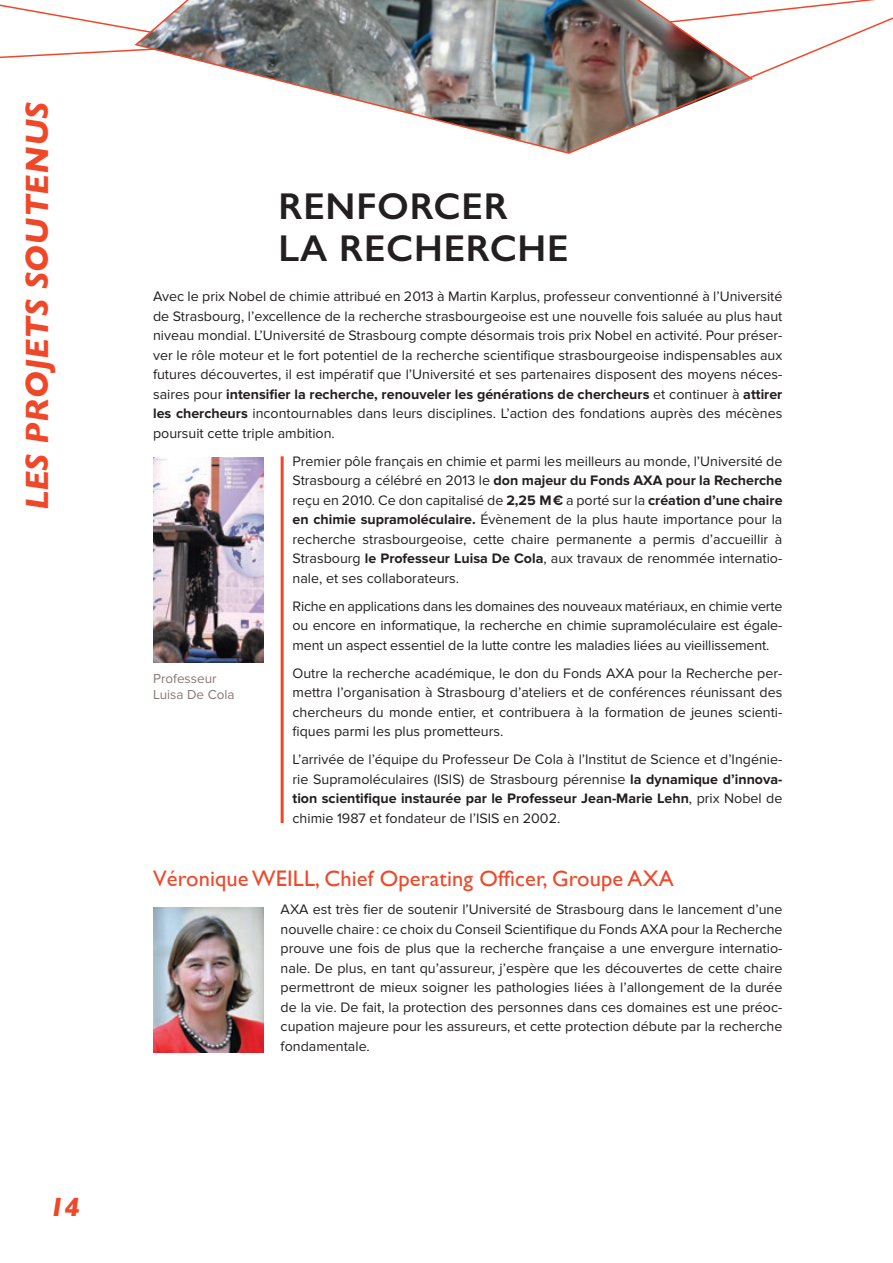
<style>
.page{position:relative;width:893px;height:1263px;background:#fff}
.page>*{position:absolute;margin:0;border:0;box-sizing:border-box;transform-origin:0 0}
.t1{font:600 37.5px/42px "Gill Sans";letter-spacing:.02em;color:#231f20}
.t2{font:italic 700 33px "Gill Sans";letter-spacing:.005em;color:#ef4829}
.t3{font:italic 700 27px "Gill Sans";color:#ef4829}
.t4{font:22.5px "Gill Sans";letter-spacing:.005em;color:#ef4829}
.t5{font:14.25px/19.5px "Proxima Nova";color:#231f20;text-align:justify}
.t6{font:13.5px/16.2px "Proxima Nova";color:#897873}
.s1{font-weight:700}
</style>
<div class="page">
<img style="left:153px;top:907px;width:111px;height:145px">
<img style="left:153px;top:458px;width:111px;height:204px">
<svg style="left:0;top:49px;width:133px;height:10px"></svg>
<svg style="left:0;top:4px;width:133px;height:26px"></svg>
<img style="left:133px;top:0;width:486px;height:154px">
<svg style="left:615px;top:0;width:278px;height:133px"></svg>
<hr style="left:281px;top:456px;width:3px;height:367px;background:#ef4829">
<h2 class="t2" style="left:18px;top:510px;width:409px;rotate:-90deg">LES PROJETS SOUTENUS</h2>
<h3 class="t3" style="left:49px;top:1191px;width:33px">14</h3>
<h1 class="t1" style="left:279px;top:185px;width:292px">RENFORCER<br>LA RECHERCHE</h1>
<p class="t5" style="left:153px;top:287px;width:631px">Avec le prix Nobel de chimie attribué en 2013 à Martin Karplus, professeur conventionné à l’Université de Strasbourg, l’excellence de la recherche strasbourgeoise est une nouvelle fois saluée au plus haut niveau mondial. L’Université de Strasbourg compte désormais trois prix Nobel en activité. Pour préser&shy;ver le rôle moteur et le fort potentiel de la recherche scientifique strasbourgeoise indispensables aux futures découvertes, il est impératif que l’Université et ses partenaires disposent des moyens néces&shy;saires pour <span class="s1">intensifier la recherche, renouveler les générations de chercheurs</span> et continuer à <span class="s1">attirer les chercheurs</span> incontournables dans leurs disciplines. L’action des fondations auprès des mécènes poursuit cette triple ambition.</p>
<p class="t5" style="left:293px;top:452px;width:491px">Premier pôle français en chimie et parmi les meilleurs au monde, l’Université de Strasbourg a célébré en 2013 le <span class="s1">don majeur du Fonds AXA pour la Recherche </span>reçu en 2010. Ce don capitalisé de <span class="s1">2,25 M€</span> a porté sur la <span class="s1">création d’une chaire en chimie supramoléculaire.</span> Évènement de la plus haute importance pour la recherche strasbourgeoise, cette chaire permanente a permis d’accueillir à Strasbourg <span class="s1">le Professeur Luisa De Cola</span>, aux travaux de renommée internatio&shy;nale, et ses collaborateurs.</p>
<p class="t5" style="left:293px;top:597px;width:491px">Riche en applications dans les domaines des nouveaux matériaux, en chimie verte ou encore en informatique, la recherche en chimie supramoléculaire est égale&shy;ment un aspect essentiel de la lutte contre les maladies liées au vieillissement.</p>
<p class="t5" style="left:293px;top:664px;width:491px">Outre la recherche académique, le don du Fonds AXA pour la Recherche per&shy;mettra l’organisation à Strasbourg d’ateliers et de conférences réunissant des chercheurs du monde entier, et contribuera à la formation de jeunes scienti&shy;fiques parmi les plus prometteurs.</p>
<p class="t5" style="left:293px;top:750px;width:491px">L’arrivée de l’équipe du Professeur De Cola à l’Institut de Science et d’Ingénie&shy;rie Supramoléculaires (ISIS) de Strasbourg pérennise <span class="s1">la dynamique d’innova&shy;tion scientifique instaurée par le Professeur Jean-Marie Lehn</span>, prix Nobel de chimie 1987 et fondateur de l’ISIS en 2002.</p>
<p class="t6" style="left:153px;top:670px;width:83px">Professeur<br>Luisa De Cola</p>
<h3 class="t4" style="left:153px;top:866px;width:522px">Véronique WEILL, Chief Operating Officer, Groupe AXA</h3>
<p class="t5" style="left:281px;top:900px;width:503px">AXA est très fier de soutenir l’Université de Strasbourg dans le lancement d’une nouvelle chaire: ce choix du Conseil Scientifique du Fonds AXA pour la Recherche prouve une fois de plus que la recherche française a une envergure internatio&shy;nale. De plus, en tant qu’assureur, j’espère que les découvertes de cette chaire permettront de mieux soigner les pathologies liées à l’allongement de la durée de la vie. De fait, la protection des personnes dans ces domaines est une préoc&shy;cupation majeure pour les assureurs, et cette protection débute par la recherche fondamentale.</p>
</div>
